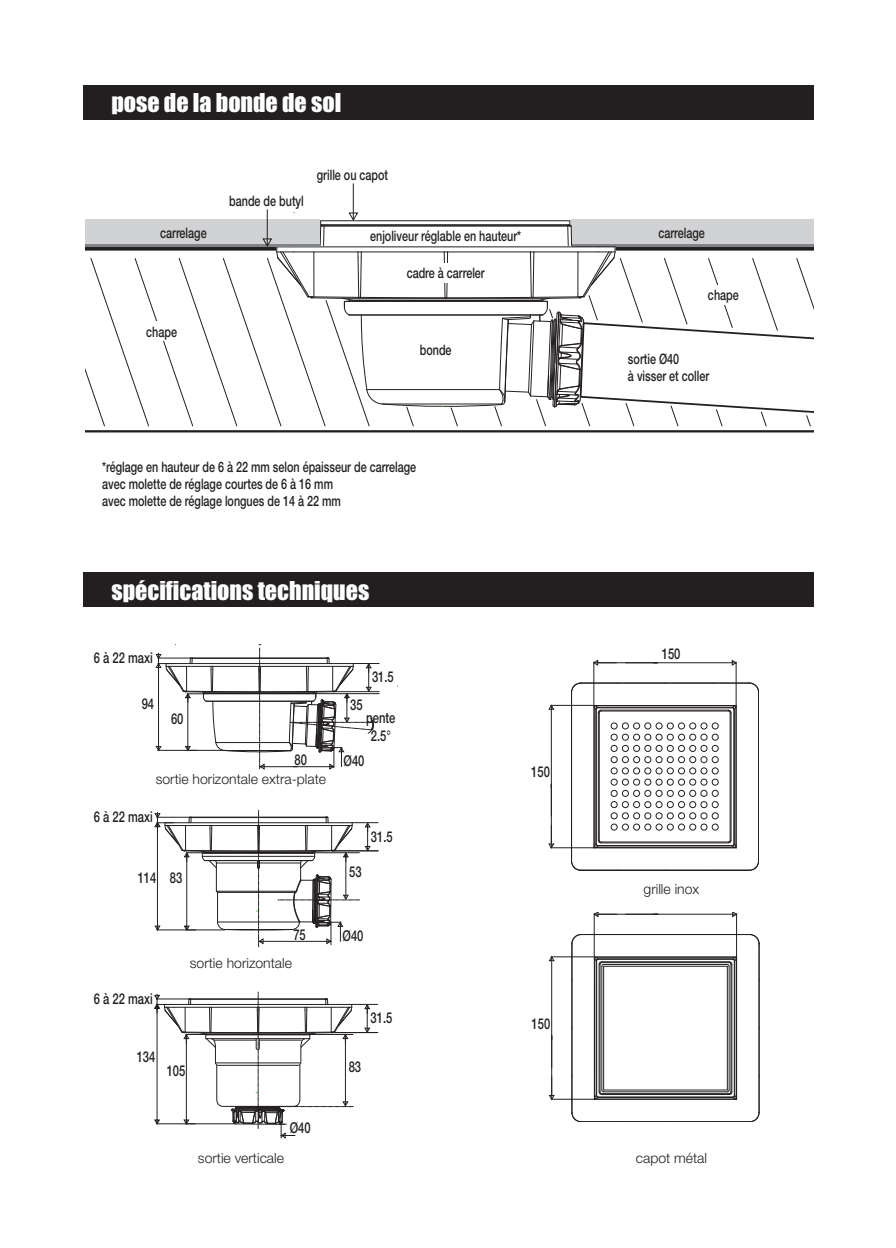
<style>
.page{position:relative;width:896px;height:1248px;background:#fff}
.page>*{position:absolute;margin:0;border:0;box-sizing:border-box;transform-origin:0 0}
.t1{font:24px "Impact";color:#fff}
.t2{font:500 15px/18px "Helvetica Neue LT Std";color:#231f20;text-align:center;scale:.75 1}
.t3{font:500 14.4px/17.2px "Helvetica Neue LT Std";color:#231f20;scale:.75 1}
.t4{font:300 14px "Helvetica Neue LT Std";color:#231f20}
</style>
<div class="page">
<hr style="left:353px;top:184px;width:1px;height:35px;background:#231f20">
<hr style="left:85px;top:430px;width:729px;height:2px;background:#231f20">
<svg style="left:85px;top:212px;width:729px;height:214px"></svg>
<hr style="left:267px;top:210px;width:1px;height:35px;background:#231f20">
<div style="left:83px;top:85px;width:731px;height:34px;background:#231f20"></div>
<div style="left:83px;top:573px;width:731px;height:34px;background:#231f20"></div>
<svg style="left:155px;top:810px;width:223px;height:136px"></svg>
<svg style="left:154px;top:991px;width:224px;height:147px"></svg>
<svg style="left:156px;top:644px;width:223px;height:125px"></svg>
<svg style="left:549px;top:956px;width:5px;height:5px"></svg>
<svg style="left:549px;top:1076px;width:5px;height:23px"></svg>
<hr style="left:551px;top:956px;width:43px;height:1px;background:#231f20">
<hr style="left:551px;top:1098px;width:43px;height:1px;background:#231f20">
<hr style="left:551px;top:1035px;width:1px;height:63px;background:#231f20">
<hr style="left:551px;top:957px;width:1px;height:110px;background:#231f20">
<svg style="left:732px;top:912px;width:4px;height:5px"></svg>
<svg style="left:593px;top:912px;width:24px;height:4px"></svg>
<hr style="left:736px;top:913px;width:1px;height:43px;background:#231f20">
<hr style="left:594px;top:913px;width:1px;height:43px;background:#231f20">
<hr style="left:595px;top:913px;width:63px;height:1px;background:#231f20">
<hr style="left:626px;top:913px;width:110px;height:1px;background:#231f20">
<svg style="left:571px;top:1111px;width:10px;height:11px"></svg>
<svg style="left:571px;top:934px;width:11px;height:10px"></svg>
<hr style="left:581px;top:1121px;width:169px;height:1px;background:#231f20">
<hr style="left:759px;top:943px;width:1px;height:169px;background:#231f20">
<hr style="left:571px;top:943px;width:1px;height:169px;background:#231f20">
<svg style="left:749px;top:934px;width:11px;height:10px"></svg>
<hr style="left:581px;top:934px;width:169px;height:1px;background:#231f20">
<svg style="left:750px;top:1111px;width:10px;height:11px"></svg>
<svg style="left:594px;top:956px;width:143px;height:143px"></svg>
<svg style="left:548px;top:704px;width:6px;height:5px"></svg>
<svg style="left:548px;top:825px;width:6px;height:23px"></svg>
<hr style="left:551px;top:705px;width:42px;height:1px;background:#231f20">
<hr style="left:551px;top:847px;width:42px;height:1px;background:#231f20">
<hr style="left:551px;top:784px;width:1px;height:63px;background:#231f20">
<hr style="left:551px;top:705px;width:1px;height:111px;background:#231f20">
<svg style="left:732px;top:660px;width:5px;height:5px"></svg>
<svg style="left:593px;top:660px;width:23px;height:5px"></svg>
<hr style="left:736px;top:662px;width:1px;height:42px;background:#231f20">
<hr style="left:593px;top:662px;width:1px;height:43px;background:#231f20">
<hr style="left:594px;top:662px;width:63px;height:1px;background:#231f20">
<hr style="left:625px;top:662px;width:111px;height:1px;background:#231f20">
<svg style="left:571px;top:860px;width:10px;height:11px"></svg>
<svg style="left:571px;top:682px;width:10px;height:11px"></svg>
<hr style="left:581px;top:869px;width:168px;height:1px;background:#231f20">
<hr style="left:758px;top:692px;width:1px;height:168px;background:#231f20">
<hr style="left:571px;top:692px;width:1px;height:168px;background:#231f20">
<svg style="left:749px;top:682px;width:10px;height:10px"></svg>
<hr style="left:581px;top:682px;width:168px;height:1px;background:#231f20">
<svg style="left:749px;top:860px;width:10px;height:11px"></svg>
<hr style="left:593px;top:705px;width:1px;height:142px;background:#231f20">
<svg style="left:594px;top:705px;width:143px;height:143px"></svg>
<h1 class="t1" style="left:111px;top:90px;width:231px">pose de la bonde de sol</h1>
<p class="t3" style="left:160px;top:225px;width:63px">carrelage</p>
<p class="t3" style="left:146px;top:324px;width:43px">chape</p>
<p class="t3" style="left:229px;top:193px;width:101px">bande de butyl</p>
<p class="t3" style="left:317px;top:167px;width:96px">grille ou capot</p>
<p class="t3" style="left:370px;top:229px;width:203px">enjoliveur réglable en hauteur*</p>
<p class="t3" style="left:407px;top:266px;width:106px">cadre à carreler</p>
<p class="t3" style="left:420px;top:343px;width:44px">bonde</p>
<p class="t3" style="left:102px;top:459px;width:420px">*réglage en hauteur de 6 à 22 mm selon épaisseur de carrelage avec molette de réglage courtes de 6 à 16 mm<br>avec molette de réglage longues de 14 à 22 mm</p>
<h1 class="t1" style="left:111px;top:577px;width:259px">spécifications techniques</h1>
<p class="t2" style="left:94px;top:650px;width:80px">6 à 22 maxi</p>
<p class="t2" style="left:142px;top:696px;width:18px">94</p>
<p class="t2" style="left:350px;top:696px;width:18px">35</p>
<p class="t2" style="left:372px;top:669px;width:31px">31.5</p>
<p class="t2" style="left:171px;top:710px;width:18px">60</p>
<p class="t2" style="left:294px;top:752px;width:18px">80</p>
<p class="t4" style="left:156px;top:774px;width:172px">sortie horizontale extra-plate</p>
<p class="t2" style="left:94px;top:809px;width:80px">6 à 22 maxi</p>
<p class="t2" style="left:138px;top:870px;width:61px">114 83</p>
<p class="t2" style="left:366px;top:710px;width:41px">pente<br>2.5°</p>
<p class="t2" style="left:343px;top:753px;width:29px">Ø40</p>
<p class="t2" style="left:349px;top:863px;width:18px">53</p>
<p class="t2" style="left:371px;top:829px;width:31px">31.5</p>
<p class="t2" style="left:293px;top:926px;width:18px">75</p>
<p class="t2" style="left:342px;top:927px;width:29px">Ø40</p>
<p class="t2" style="left:94px;top:990px;width:80px">6 à 22 maxi</p>
<p class="t4" style="left:190px;top:957px;width:104px">sortie horizontale</p>
<p class="t2" style="left:137px;top:1049px;width:26px">134</p>
<p class="t2" style="left:167px;top:1063px;width:26px">105</p>
<p class="t2" style="left:290px;top:1119px;width:29px">Ø40</p>
<p class="t4" style="left:198px;top:1152px;width:88px">sortie verticale</p>
<p class="t2" style="left:370px;top:1009px;width:31px">31.5</p>
<p class="t2" style="left:349px;top:1058px;width:18px">83</p>
<p class="t2" style="left:531px;top:764px;width:26px">150</p>
<p class="t2" style="left:531px;top:1015px;width:26px">150</p>
<p class="t3" style="left:658px;top:225px;width:63px">carrelage</p>
<p class="t3" style="left:708px;top:287px;width:43px">chape</p>
<p class="t3" style="left:628px;top:351px;width:110px">sortie Ø40<br>à visser et coller</p>
<p class="t2" style="left:662px;top:646px;width:26px">150</p>
<p class="t4" style="left:643px;top:883px;width:57px">grille inox</p>
<p class="t4" style="left:636px;top:1152px;width:73px">capot métal</p>
</div>
